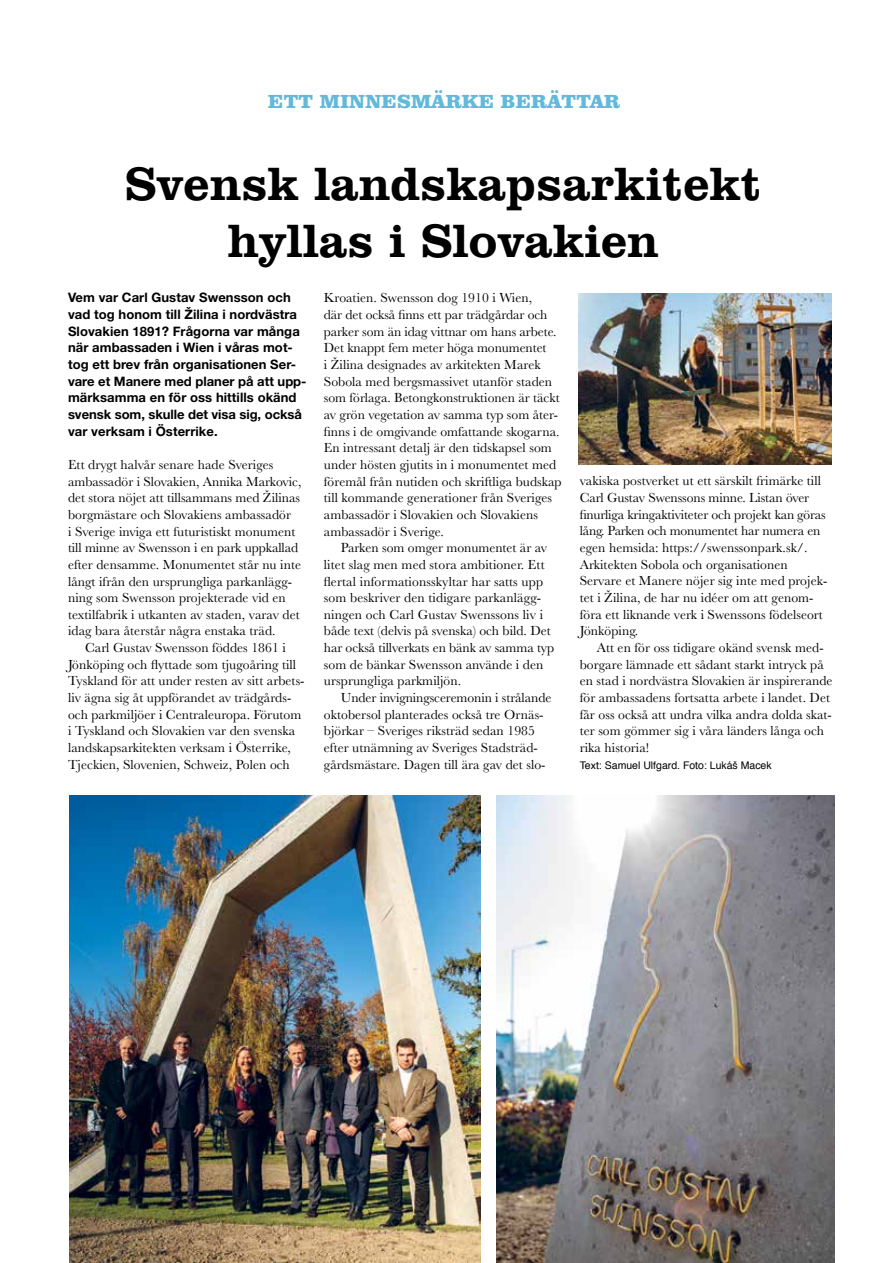
<style>
.page{position:relative;width:893px;height:1263px;background:#fff}
.page>*{position:absolute;margin:0;border:0;box-sizing:border-box;transform-origin:0 0}
.t1{font:800 48px/57px "Clarendon BT";color:#000;text-align:center}
.t2{font:900 19.5px "Clarendon BT";letter-spacing:.015em;color:#62b9da}
.t3{font:13.65px/16.6px "Baskerville";letter-spacing:.005em;color:#000}
.t4{font:700 13.05px/16.6px "Helvetica Neue LT Std";letter-spacing:.005em;color:#000}
.t5{font:10.5px "Helvetica";color:#000}
</style>
<div class="page">
<img style="left:496px;top:796px;width:339px;height:467px">
<img style="left:578px;top:293px;width:253px;height:172px">
<img style="left:69px;top:796px;width:412px;height:467px">
<h2 class="t2" style="left:268px;top:89px;width:353px">ETT MINNESMÄRKE BERÄTTAR</h2>
<h1 class="t1" style="left:125px;top:154px;width:638px">Svensk landskapsarkitekt hyllas i Slovakien</h1>
<p class="t4" style="left:68px;top:289px;width:240px">Vem var Carl Gustav Swensson och vad tog honom till Žilina i nordvästra Slovakien 1891? Frågorna var många när ambassaden i Wien i våras mot&shy;tog ett brev från organisationen Ser&shy;vare et Manere med planer på att upp&shy;märksamma en för oss hittills okänd svensk som, skulle det visa sig, också var verksam i Österrike.</p>
<p class="t3" style="left:68px;top:456px;width:235px">Ett drygt halvår senare hade Sveriges ambassadör i Slovakien, Annika Markovic, det stora nöjet att tillsammans med Žilinas borgmästare och Slovakiens ambassadör<br>i Sverige inviga ett futuristiskt monument till minne av Swensson i en park uppkallad efter densamme. Monumentet står nu inte långt ifrån den ursprungliga parkanlägg&shy;ning som Swensson projekterade vid en textilfabrik i utkanten av staden, varav det idag bara återstår några enstaka träd.</p>
<p class="t3" style="left:68px;top:640px;width:238px;text-indent:17px">Carl Gustav Swensson föddes 1861 i Jönköping och flyttade som tjugoåring till Tyskland för att under resten av sitt arbets&shy;liv ägna sig åt uppförandet av trädgårds&shy;och parkmiljöer i Centraleuropa. Förutom i Tyskland och Slovakien var den svenska landskapsarkitekten verksam i Österrike, Tjeckien, Slovenien, Schweiz, Polen och</p>
<p class="t3" style="left:324px;top:290px;width:239px">Kroatien. Swensson dog 1910 i Wien,<br>där det också finns ett par trädgårdar och parker som än idag vittnar om hans arbete.<br>Det knappt fem meter höga monumentet<br>i Žilina designades av arkitekten Marek Sobola med bergsmassivet utanför staden som förlaga. Betongkonstruktionen är täckt av grön vegetation av samma typ som åter&shy;finns i de omgivande omfattande skogarna.<br>En intressant detalj är den tidskapsel som under hösten gjutits in i monumentet med föremål från nutiden och skriftliga budskap till kommande generationer från Sveriges ambassadör i Slovakien och Slovakiens ambassadör i Sverige.</p>
<p class="t3" style="left:324px;top:540px;width:232px;text-indent:17px">Parken som omger monumentet är av litet slag men med stora ambitioner. Ett flertal informationsskyltar har satts upp som beskriver den tidigare parkanlägg&shy;ningen och Carl Gustav Swenssons liv i både text (delvis på svenska) och bild. Det har också tillverkats en bänk av samma typ som de bänkar Swensson använde i den ursprungliga parkmiljön.</p>
<p class="t3" style="left:324px;top:689px;width:229px;text-indent:17px">Under invigningsceremonin i strålande oktobersol planterades också tre Ornäs&shy;björkar – Sveriges riksträd sedan 1985 efter utnämning av Sveriges Stadsträd&shy;gårdsmästare. Dagen till ära gav det slo-</p>
<p class="t3" style="left:580px;top:473px;width:249px">vakiska postverket ut ett särskilt frimärke till Carl Gustav Swenssons minne. Listan över finurliga kringaktiviteter och projekt kan göras lång. Parken och monumentet har numera en egen hemsida: https://swenssonpark.sk/.<br>Arkitekten Sobola och organisationen Servare et Manere nöjer sig inte med projek&shy;tet i Žilina, de har nu idéer om att genom&shy;föra ett liknande verk i Swenssons födelseort Jönköping.</p>
<p class="t3" style="left:580px;top:639px;width:254px;text-indent:17px">Att en för oss tidigare okänd svensk med&shy;borgare lämnade ett sådant starkt intryck på en stad i nordvästra Slovakien är inspirerande för ambassadens fortsatta arbete i landet. Det får oss också att undra vilka andra dolda skat&shy;ter som gömmer sig i våra länders långa och rika historia!</p>
<p class="t5" style="left:580px;top:757px;width:193px">Text: Samuel Ulfgard. Foto: Lukáš Macek</p>
</div>
